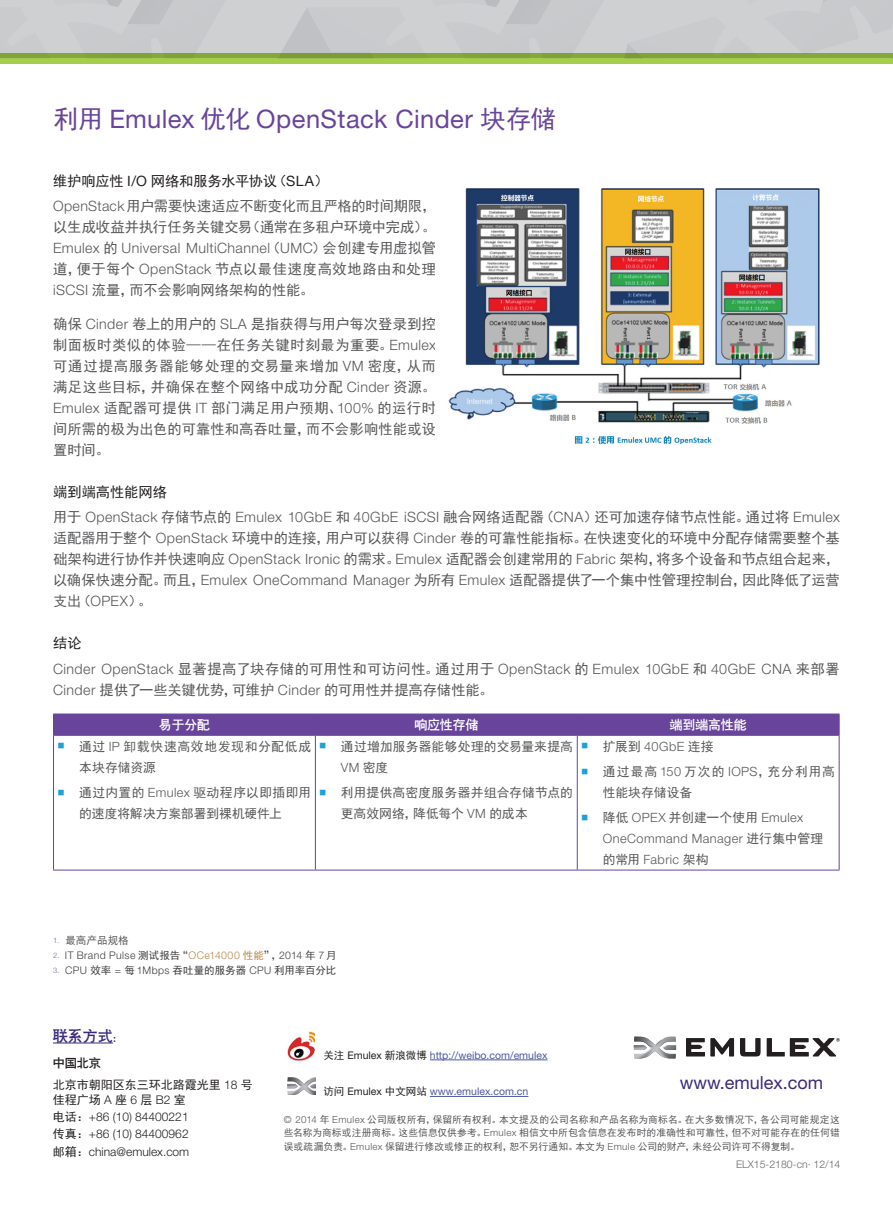
<style>
.page{position:relative;width:893px;height:1212px;background:#fff}
.page>*{position:absolute;margin:0;border:0;box-sizing:border-box;transform-origin:0 0}
.t1{font:25.5px "Helvetica Neue";letter-spacing:.015em;color:#68449b}
.t2{font:18px "Helvetica Neue";color:#3a2a7c}
.t3{font:15px "CT Cu Hei SJ";color:#3a2a7c}
.t4{font:14.25px/21px "Sim Hei";letter-spacing:.005em;color:#57585a;text-align:justify}
.t5{font:300 14.25px/21px "Helvetica Neue";letter-spacing:.03em;color:#57585a}
.t6{font:14.25px "Sim Hei";letter-spacing:-.005em;color:#231f20}
.t7{font:12.75px/21px "Sim Hei";letter-spacing:.02em;color:#57585a}
.t8{font:300 12.75px/21px "Helvetica Neue";letter-spacing:.035em;color:#57585a}
.t9{font:12.75px/21px "Sim Hei";letter-spacing:.065em;color:#57585a}
.t10{font:12.75px/21px "Sim Hei";letter-spacing:.05em;color:#57585a}
.t11{font:12.75px "CT Cu Hei SJ";color:#fff}
.t12{font:300 12px "Helvetica Neue";color:#231f20}
.t13{font:12px/15px "Sim Hei";color:#231f20}
.t14{font:12px "CT Cu Hei SJ";color:#231f20}
.t15{font:10.5px "Helvetica Neue";color:#4d5a9e}
.t16{font:300 10.5px "Helvetica Neue";letter-spacing:.035em;color:#3e3e3f}
.t17{font:10.5px "Sim Hei";color:#3e3e3f}
.t18{font:300 10.5px "Helvetica Neue";color:#69696c}
.t19{font:10.5px "Sim Hei";letter-spacing:-.005em;color:#57585a}
.t20{font:9.75px/13.5px "Sim Hei";letter-spacing:.005em;color:#57585a;text-align:justify}
.s1{font-family:"Sim Hei"}
.s2{font-family:"Helvetica Neue"}
.s3{font-family:"Helvetica Neue";font-weight:300}
.s4{font-family:"Sim Hei";font-weight:400}
.s5{font-family:"Helvetica Neue";font-weight:300;font-size:7.5px;color:#7e62ab}
.s6{font-size:7.5px;color:#7e62ab}
.s7{color:#b58848}
.s8{font-family:"Sim Hei";font-weight:400;color:#b58848}
.s9{font-size:12px;color:#231f20}
.s10{font-family:"Sim Hei";color:#231f20}
.s11{color:#231f20}
</style>
<div class="page">
<div style="left:0;top:0;width:893px;height:58px;background:#cfd0d2"></div>
<svg style="left:0;top:53px;width:893px;height:11px;background:#94ba44"></svg>
<svg style="left:740px;top:1038px;width:21px;height:18px"></svg>
<svg style="left:686px;top:1038px;width:48px;height:18px"></svg>
<svg style="left:767px;top:1038px;width:73px;height:18px"></svg>
<img style="left:634px;top:1036px;width:42px;height:22px">
<img style="left:287px;top:1031px;width:27px;height:30px">
<hr style="left:430px;top:1059px;width:117px;height:1px;background:#4d5a9e">
<img style="left:287px;top:1078px;width:29px;height:17px">
<hr style="left:430px;top:1096px;width:98px;height:1px;background:#4d5a9e">
<hr style="left:53px;top:1042px;width:60px;height:1px;background:#3a2a7c">
<div style="left:53px;top:714px;width:787px;height:21px;background:#68449b"></div>
<hr style="left:53px;top:735px;width:262px;height:1px;background:#68449b">
<hr style="left:53px;top:736px;width:1px;height:134px;background:#68449b">
<hr style="left:315px;top:735px;width:262px;height:1px;background:#68449b">
<hr style="left:315px;top:736px;width:1px;height:134px;background:#68449b">
<hr style="left:577px;top:735px;width:262px;height:1px;background:#68449b">
<hr style="left:577px;top:736px;width:1px;height:134px;background:#68449b">
<hr style="left:839px;top:736px;width:1px;height:134px;background:#68449b">
<hr style="left:53px;top:870px;width:262px;height:1px;background:#68449b">
<hr style="left:315px;top:870px;width:262px;height:1px;background:#68449b">
<hr style="left:577px;top:870px;width:262px;height:1px;background:#68449b">
<img style="left:448px;top:188px;width:372px;height:257px">
<p class="t1" style="left:53px;top:104px;width:504px"><span class="s1">利用</span> Emulex <span class="s1">优化</span> OpenStack Cinder <span class="s1">块存储</span></p>
<p class="t6" style="left:53px;top:173px;width:277px">维护响应性 <span class="s2">I/O</span> 网络和服务水平协议（<span class="s2">SLA</span>）</p>
<p class="t4" style="left:53px;top:195px;width:384px"><span class="s3">OpenStack</span>用户需要快速适应不断变化而且严格的时间期限，以生成收益并执行任务关键交易（通常在多租户环境中完成）。<span class="s3">Emulex</span> 的 <span class="s3">Universal MultiChannel</span>（<span class="s3">UMC</span>）会创建专用虚拟管道，便于每个 <span class="s3">OpenStack</span> 节点以最佳速度高效地路由和处理<span class="s3">iSCSI</span> 流量，而不会影响网络架构的性能。</p>
<p class="t4" style="left:53px;top:313px;width:384px">确保 <span class="s3">Cinder</span> 卷上的用户的 <span class="s3">SLA</span> 是指获得与用户每次登录到控制面板时类似的体验——在任务关键时刻最为重要。<span class="s3">Emulex</span>可通过提高服务器能够处理的交易量来增加 <span class="s3">VM</span> 密度，从而满足这些目标，并确保在整个网络中成功分配 <span class="s3">Cinder</span> 资源。<span class="s3">Emulex</span> 适配器可提供 <span class="s3">IT</span> 部门满足用户预期、<span class="s3">100%</span> 的运行时间所需的极为出色的可靠性和高吞吐量，而不会影响性能或设置时间。</p>
<p class="t6" style="left:53px;top:485px;width:115px">端到端高性能网络</p>
<p class="t4" style="left:53px;top:507px;width:788px">用于 <span class="s3">OpenStack</span> 存储节点的 <span class="s3">Emulex 10GbE</span> 和 <span class="s3">40GbE iSCSI</span> 融合网络适配器（<span class="s3">CNA</span>）还可加速存储节点性能。通过将 <span class="s3">Emulex</span>适配器用于整个 <span class="s3">OpenStack</span> 环境中的连接，用户可以获得 <span class="s3">Cinder</span> 卷的可靠性能指标。在快速变化的环境中分配存储需要整个基础架构进行协作并快速响应 <span class="s3">OpenStack Ironic</span> 的需求。<span class="s3">Emulex</span> 适配器会创建常用的 <span class="s3">Fabric</span> 架构，将多个设备和节点组合起来，以确保快速分配。而且，<span class="s3">Emulex OneCommand Manager</span> 为所有 <span class="s3">Emulex</span> 适配器提供了一个集中性管理控制台，因此降低了运营支出（<span class="s3">OPEX</span>）。</p>
<p class="t6" style="left:53px;top:636px;width:30px">结论</p>
<p class="t5" style="left:53px;top:658px;width:788px">Cinder OpenStack <span class="s4">显著提高了块存储的可用性和可访问性。通过用于</span> OpenStack <span class="s4">的</span> Emulex 10GbE <span class="s4">和</span> 40GbE CNA <span class="s4">来部署<br></span>Cinder <span class="s4">提供了一些关键优势，可维护</span> Cinder <span class="s4">的可用性并提高存储性能。</span></p>
<p class="t11" style="left:159px;top:718px;width:52px">易于分配</p>
<p class="t11" style="left:414px;top:718px;width:65px">响应性存储</p>
<p class="t11" style="left:670px;top:718px;width:78px">端到端高性能</p>
<p class="t10" style="left:79px;top:735px;width:234px;text-indent:-21px"><sup>■</sup> 通过 <span class="s3">IP</span> 卸载快速高效地发现和分配低成本块存储资源</p>
<p class="t7" style="left:79px;top:782px;width:234px;text-indent:-21px"><sup>■</sup> 通过内置的 <span class="s3">Emulex</span> 驱动程序以即插即用的速度将解决方案部署到裸机硬件上</p>
<p class="t7" style="left:341px;top:735px;width:234px;text-indent:-21px"><sup>■</sup> 通过增加服务器能够处理的交易量来提高<br><span class="s3">VM</span> 密度</p>
<p class="t7" style="left:341px;top:782px;width:234px;text-indent:-21px"><sup>■</sup> 利用提供高密度服务器并组合存储节点的更高效网络，降低每个 <span class="s3">VM</span> 的成本</p>
<p class="t7" style="left:581px;top:735px;width:133px"><sup>■</sup> 扩展到 <span class="s3">40GbE</span> 连接</p>
<p class="t9" style="left:603px;top:761px;width:234px;text-indent:-21px"><sup>■</sup> 通过最高 <span class="s3">150</span> 万次的 <span class="s3">IOPS</span>，充分利用高性能块存储设备</p>
<p class="t8" style="left:603px;top:807px;width:222px;text-indent:-21px"><sup>■</sup> <span class="s4">降低</span> OPEX <span class="s4">并创建一个使用</span> Emulex<br>OneCommand Manager <span class="s4">进行集中管理的常用</span> Fabric <span class="s4">架构</span></p>
<p class="t19" style="left:53px;top:935px;width:77px"><span class="s5">1.</span> 最高产品规格</p>
<p class="t16" style="left:53px;top:948px;width:285px"><span class="s6">2.</span> IT Brand Pulse <span class="s4">测试报告“</span><span class="s7">OCe14000</span> <span class="s8">性能</span><span class="s4">”，</span>2014 <span class="s4">年</span> 7 <span class="s4">月</span></p>
<p class="t17" style="left:53px;top:965px;width:285px"><span class="s5">3.</span> <span class="s3">CPU</span> 效率 <span class="s3">=</span> 每 <span class="s3">1Mbps</span> 吞吐量的服务器 <span class="s3">CPU</span> 利用率百分比</p>
<p class="t3" style="left:53px;top:1029px;width:73px">联系方式<span class="s9">：</span></p>
<p class="t14" style="left:53px;top:1057px;width:49px">中国北京</p>
<p class="t13" style="left:53px;top:1077px;width:202px">北京市朝阳区东三环北路霞光里 <span class="s3">18</span> 号佳程广场 <span class="s3">A</span> 座 <span class="s3">6</span> 层 <span class="s3">B2</span> 室</p>
<p class="t12" style="left:53px;top:1109px;width:137px"><span class="s4">电话：</span>+86 (10) 84400221</p>
<p class="t12" style="left:53px;top:1126px;width:137px"><span class="s4">传真：</span>+86 (10) 84400962</p>
<p class="t12" style="left:53px;top:1144px;width:138px"><span class="s4">邮箱：</span>china@emulex.com</p>
<p class="t15" style="left:323px;top:1049px;width:226px"><span class="s10">关注</span> <span class="s11">Emulex</span> <span class="s10">新浪微博</span> http://weibo.com/emulex</p>
<p class="t15" style="left:323px;top:1085px;width:206px"><span class="s10">访问</span> <span class="s11">Emulex</span> <span class="s10">中文网站</span> www.emulex.com.cn</p>
<p class="t2" style="left:680px;top:1072px;width:145px">www.emulex.com</p>
<p class="t20" style="left:284px;top:1112px;width:558px"><span class="s3">© 2014</span> 年 <span class="s3">Emulex</span> 公司版权所有，保留所有权利。本文提及的公司名称和产品名称为商标名。在大多数情况下，各公司可能规定这些名称为商标或注册商标。这些信息仅供参考。<span class="s3">Emulex</span> 相信文中所包含信息在发布时的准确性和可靠性，但不对可能存在的任何错误或疏漏负责。<span class="s3">Emulex</span> 保留进行修改或修正的权利，恕不另行通知。本文为 <span class="s3">Emule</span> 公司的财产，未经公司许可不得复制。</p>
<p class="t18" style="left:736px;top:1158px;width:106px">ELX15-2180-cn· 12/14</p>
</div>
